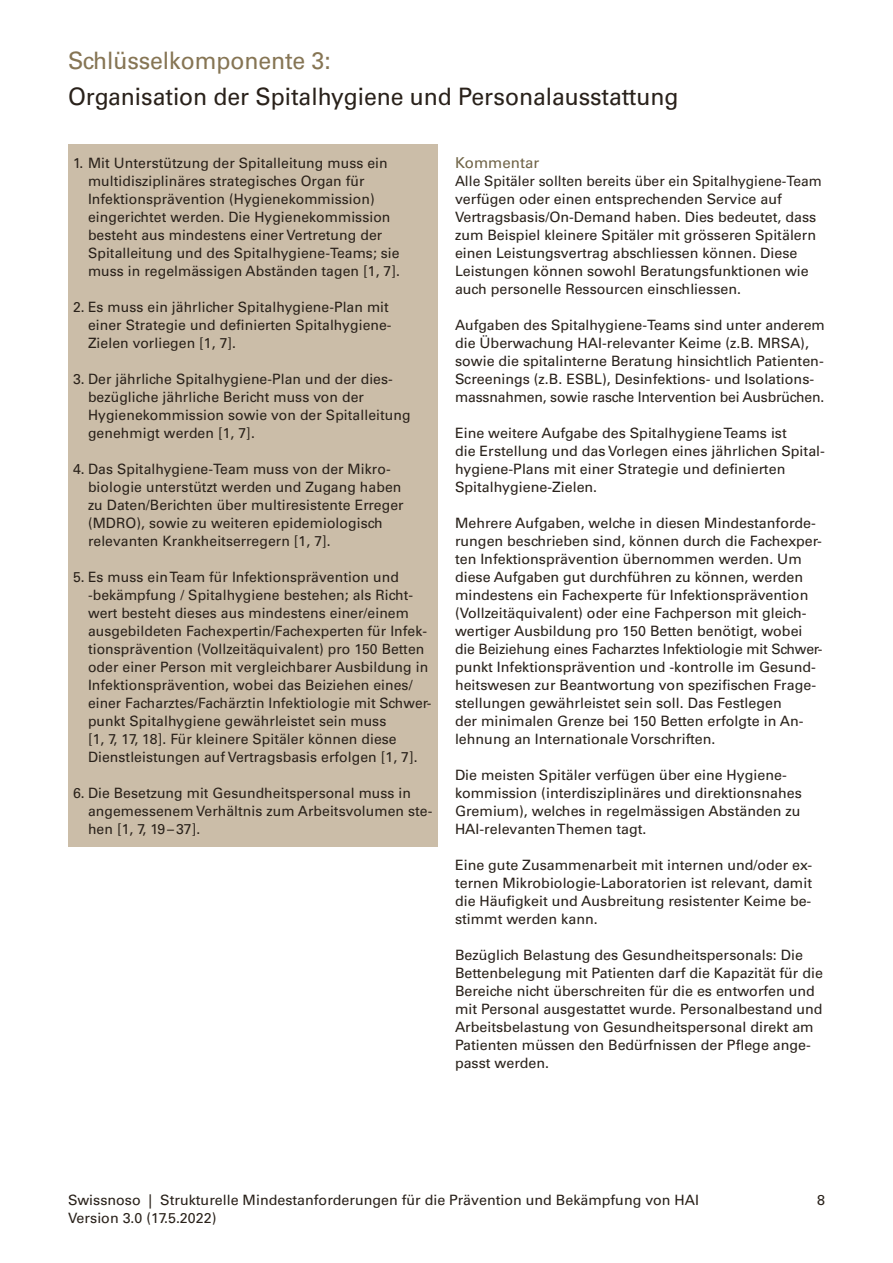
<style>
.page{position:relative;width:893px;height:1263px;background:#fff}
.page>*{position:absolute;margin:0;border:0;box-sizing:border-box;transform-origin:0 0}
.t1{font:24px "Univers LT";letter-spacing:-.005em;color:#29211a;scale:.96 1}
.t2{font:24px "Univers LT";letter-spacing:-.005em;color:#867554;scale:.96 1}
.t3{font:15px "Univers LT";letter-spacing:.005em;color:#6f6346}
.t4{font:14.25px/18px "Univers LT";color:#29211a}
</style>
<div class="page">
<div style="left:68px;top:145px;width:370px;height:702px;background:#cbbda8"></div>
<h1 class="t2" style="left:68px;top:46px;width:275px">Schlüsselkomponente 3:</h1>
<h1 class="t1" style="left:68px;top:82px;width:637px">Organisation der Spitalhygiene und Personalausstattung</h1>
<p class="t4" style="left:88px;top:154px;width:313px;text-indent:-15px">1. Mit Unterstützung der Spitalleitung muss ein multidisziplinäres strategisches Organ für Infektionsprävention (Hygienekommission) eingerichtet werden. Die Hygienekommission besteht aus mindestens einer Vertretung der Spitalleitung und des Spitalhygiene-Teams; sie muss in regelmässigen Abständen tagen [1, 7].</p>
<p class="t4" style="left:88px;top:298px;width:305px;text-indent:-15px">2. Es muss ein jährlicher Spitalhygiene-Plan mit einer Strategie und definierten Spitalhygiene-<br>Zielen vorliegen [1, 7].</p>
<p class="t4" style="left:88px;top:370px;width:324px;text-indent:-15px">3. Der jährliche Spitalhygiene-Plan und der dies&shy;bezügliche jährliche Bericht muss von der Hygienekommission sowie von der Spitalleitung genehmigt werden [1, 7].</p>
<p class="t4" style="left:88px;top:460px;width:317px;text-indent:-15px">4. Das Spitalhygiene-Team muss von der Mikro&shy;biologie unterstützt werden und Zugang haben zu Daten/Berichten über multiresistente Erreger (MDRO), sowie zu weiteren epidemiologisch relevanten Krankheitserregern [1, 7].</p>
<p class="t4" style="left:88px;top:568px;width:345px;text-indent:-15px">5. Es muss ein Team für Infektionsprävention und -bekämpfung / Spitalhygiene bestehen; als Richt&shy;wert besteht dieses aus mindestens einer/einem ausgebildeten Fachexpertin/Fachexperten für Infek&shy;tionsprävention (Vollzeitäquivalent) pro 150 Betten oder einer Person mit vergleichbarer Ausbildung in Infektionsprävention, wobei das Beiziehen eines/ einer Facharztes/Fachärztin Infektiologie mit Schwer&shy;punkt Spitalhygiene gewährleistet sein muss<br>[1, 7, 17, 18]. Für kleinere Spitäler können diese Dienstleistungen auf Vertragsbasis erfolgen [1, 7].</p>
<p class="t4" style="left:88px;top:784px;width:346px;text-indent:-15px">6. Die Besetzung mit Gesundheitspersonal muss in angemessenem Verhältnis zum Arbeitsvolumen ste&shy;hen [1, 7, 19–37].</p>
<p class="t3" style="left:455px;top:154px;width:86px">Kommentar</p>
<p class="t4" style="left:455px;top:172px;width:368px">Alle Spitäler sollten bereits über ein Spitalhygiene-Team verfügen oder einen entsprechenden Service auf Vertragsbasis/On-Demand haben. Dies bedeutet, dass zum Beispiel kleinere Spitäler mit grösseren Spitälern einen Leistungsvertrag abschliessen können. Diese Leistungen können sowohl Beratungsfunktionen wie auch personelle Ressourcen einschliessen.</p>
<p class="t4" style="left:455px;top:316px;width:371px">Aufgaben des Spitalhygiene-Teams sind unter anderem die Überwachung HAI-relevanter Keime (z.B. MRSA), sowie die spitalinterne Beratung hinsichtlich Patienten-Screenings (z.B. ESBL), Desinfektions- und Isolations&shy;massnahmen, sowie rasche Intervention bei Ausbrüchen.</p>
<p class="t4" style="left:455px;top:424px;width:371px">Eine weitere Aufgabe des Spitalhygiene Teams ist<br>die Erstellung und das Vorlegen eines jährlichen Spital&shy;hygiene-Plans mit einer Strategie und definierten Spitalhygiene-Zielen.</p>
<p class="t4" style="left:455px;top:514px;width:369px">Mehrere Aufgaben, welche in diesen Mindestanforde&shy;rungen beschrieben sind, können durch die Fachexper&shy;ten Infektionsprävention übernommen werden. Um diese Aufgaben gut durchführen zu können, werden mindestens ein Fachexperte für Infektionsprävention (Vollzeitäquivalent) oder eine Fachperson mit gleich&shy;wertiger Ausbildung pro 150 Betten benötigt, wobei die Beiziehung eines Facharztes Infektiologie mit Schwer&shy;punkt Infektionsprävention und -kontrolle im Gesund&shy;heitswesen zur Beantwortung von spezifischen Frage&shy;stellungen gewährleistet sein soll. Das Festlegen<br>der minimalen Grenze bei 150 Betten erfolgte in An&shy;lehnung an Internationale Vorschriften.</p>
<p class="t4" style="left:455px;top:766px;width:348px">Die meisten Spitäler verfügen über eine Hygiene&shy;kommission (interdisziplinäres und direktionsnahes Gremium), welches in regelmässigen Abständen zu HAI-relevanten Themen tagt.</p>
<p class="t4" style="left:455px;top:856px;width:359px;text-align:justify">Eine gute Zusammenarbeit mit internen und/oder ex&shy;ternen Mikrobiologie-Laboratorien ist relevant, damit die Häufigkeit und Ausbreitung resistenter Keime be&shy;stimmt werden kann.</p>
<p class="t4" style="left:455px;top:946px;width:370px">Bezüglich Belastung des Gesundheitspersonals: Die Bettenbelegung mit Patienten darf die Kapazität für die Bereiche nicht überschreiten für die es entworfen und mit Personal ausgestattet wurde. Personalbestand und Arbeitsbelastung von Gesundheitspersonal direkt am Patienten müssen den Bedürfnissen der Pflege ange&shy;passt werden.</p>
<p class="t4" style="left:68px;top:1191px;width:632px">Swissnoso | Strukturelle Mindestanforderungen für die Prävention und Bekämpfung von HAI</p>
<p class="t4" style="left:817px;top:1191px;width:9px">8</p>
<p class="t4" style="left:68px;top:1209px;width:150px">Version 3.0 (17.5.2022)</p>
</div>
